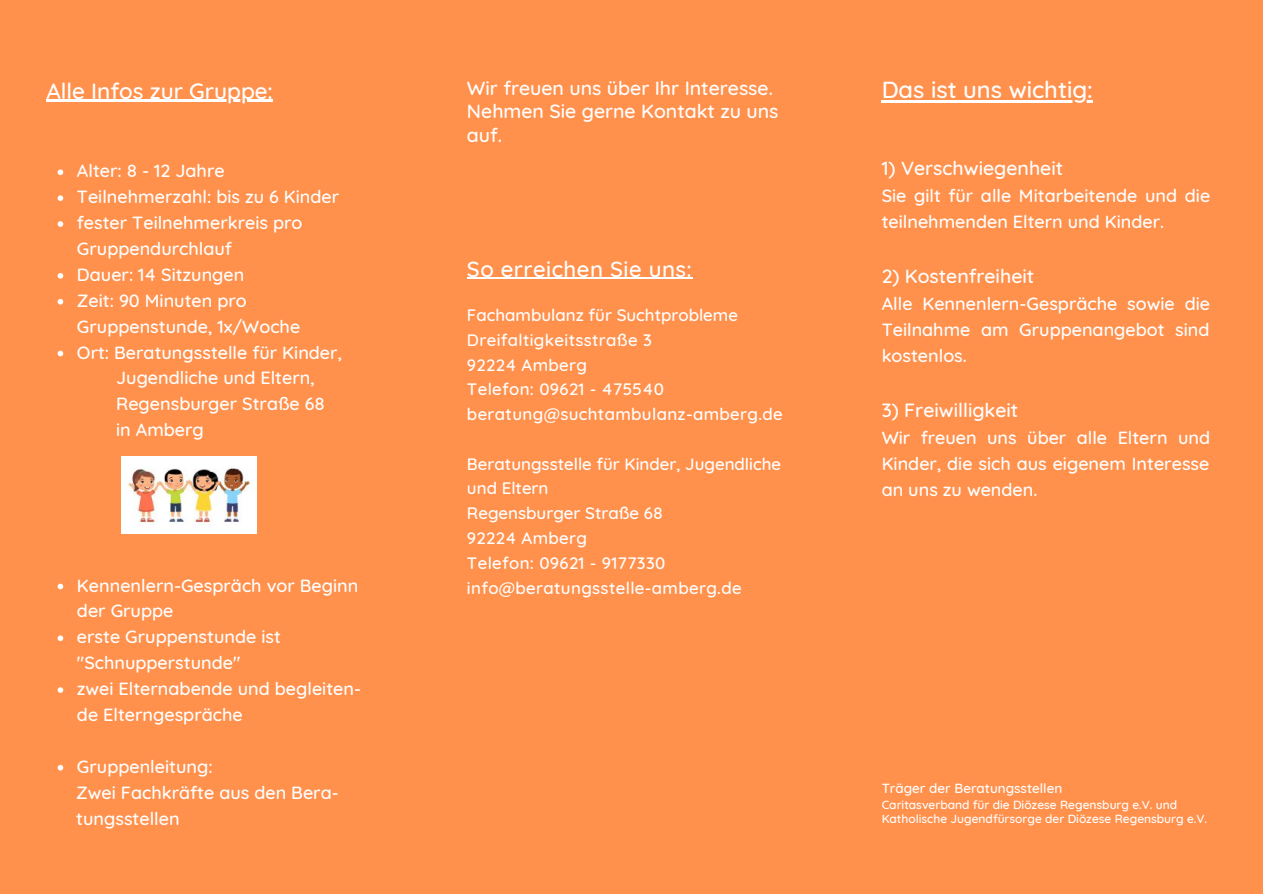
<style>
.page{position:relative;width:1263px;height:894px;background:#fff}
.page>*{position:absolute;margin:0;border:0;box-sizing:border-box;transform-origin:0 0}
.t1{font:500 23.7px "Quicksand";color:#fff}
.t2{font:500 22.5px "Quicksand";color:#fff}
.t3{font:500 22.2px "Quicksand";letter-spacing:.02em;color:#fff}
.t4{font:500 19.5px/23.5px "Quicksand";color:#fff}
.t5{font:500 18px/25.8px "Quicksand";color:#fff}
.t6{font:500 16.8px/24.8px "Quicksand";color:#fff}
.t7{font:500 16.8px/24.8px "Quicksand";letter-spacing:.02em;color:#fff}
.t8{font:500 13.5px "Quicksand";color:#fff}
.t9{font:500 12px/14px "Quicksand";color:#fff}
</style>
<div class="page">
<div style="left:0;top:0;width:1263px;height:893px;background:#ff914d"></div>
<img style="left:122px;top:456px;width:134px;height:77px">
<svg style="left:58px;top:169px;width:5px;height:6px"></svg>
<svg style="left:58px;top:195px;width:5px;height:6px"></svg>
<svg style="left:58px;top:221px;width:5px;height:6px"></svg>
<svg style="left:58px;top:273px;width:5px;height:5px"></svg>
<svg style="left:58px;top:299px;width:5px;height:5px"></svg>
<svg style="left:58px;top:350px;width:5px;height:6px"></svg>
<svg style="left:58px;top:583px;width:5px;height:6px"></svg>
<svg style="left:58px;top:635px;width:5px;height:6px"></svg>
<svg style="left:58px;top:687px;width:5px;height:5px"></svg>
<svg style="left:58px;top:764px;width:5px;height:6px"></svg>
<hr style="left:46px;top:100px;width:227px;height:2px;background:#fff">
<hr style="left:882px;top:101px;width:211px;height:2px;background:#fff">
<hr style="left:467px;top:277px;width:225px;height:2px;background:#fff">
<p class="t2" style="left:46px;top:76px;width:228px">Alle Infos zur Gruppe:</p>
<p class="t5" style="left:77px;top:158px;width:267px">Alter: 8 - 12 Jahre<br>Teilnehmerzahl: bis zu 6 Kinder fester Teilnehmerkreis pro<br>Gruppendurchlauf<br>Dauer: 14 Sitzungen<br>Zeit: 90 Minuten pro<br>Gruppenstunde, 1x/Woche<br>Ort: Beratungsstelle für Kinder,</p>
<p class="t5" style="left:116px;top:364px;width:210px">Jugendliche und Eltern,<br>Regensburger Straße 68 in Amberg</p>
<p class="t5" style="left:77px;top:571px;width:286px">Kennenlern-Gespräch vor Beginn der Gruppe<br>erste Gruppenstunde ist "Schnupperstunde"<br>zwei Elternabende und begleiten&shy;de Elterngespräche</p>
<p class="t5" style="left:77px;top:753px;width:137px">Gruppenleitung:</p>
<p class="t5" style="left:76px;top:778px;width:264px">Zwei Fachkräfte aus den Bera&shy;tungsstellen</p>
<p class="t4" style="left:467px;top:76px;width:313px">Wir freuen uns über Ihr Interesse.<br>Nehmen Sie gerne Kontakt zu uns auf.</p>
<p class="t3" style="left:467px;top:254px;width:226px">So erreichen Sie uns:</p>
<p class="t7" style="left:467px;top:302px;width:317px">Fachambulanz für Suchtprobleme<br>Dreifaltigkeitsstraße 3<br>92224 Amberg<br>Telefon: 09621 - 475540 beratung@suchtambulanz-amberg.de</p>
<p class="t6" style="left:467px;top:451px;width:316px">Beratungsstelle für Kinder, Jugendliche und Eltern<br>Regensburger Straße 68<br>92224 Amberg<br>Telefon: 09621 - 9177330 info@beratungsstelle-amberg.de</p>
<h1 class="t1" style="left:882px;top:75px;width:213px">Das ist uns wichtig:</h1>
<p class="t4" style="left:882px;top:156px;width:183px">1) Verschwiegenheit</p>
<p class="t5" style="left:882px;top:182px;width:330px">Sie gilt für alle Mitarbeitende und die teilnehmenden Eltern und Kinder.</p>
<p class="t4" style="left:882px;top:264px;width:154px">2) Kostenfreiheit</p>
<p class="t5" style="left:882px;top:290px;width:330px;text-align:justify">Alle Kennenlern-Gespräche sowie die Teilnahme am Gruppenangebot sind kostenlos.</p>
<p class="t4" style="left:882px;top:398px;width:138px">3) Freiwilligkeit</p>
<p class="t5" style="left:882px;top:424px;width:330px;text-align:justify">Wir freuen uns über alle Eltern und Kinder, die sich aus eigenem Interesse an uns zu wenden.</p>
<p class="t8" style="left:882px;top:779px;width:182px">Träger der Beratungsstellen</p>
<p class="t9" style="left:882px;top:796px;width:327px">Caritasverband für die Diözese Regensburg e.V. und<br>Katholische Jugendfürsorge der Diözese Regensburg e.V.</p>
</div>
